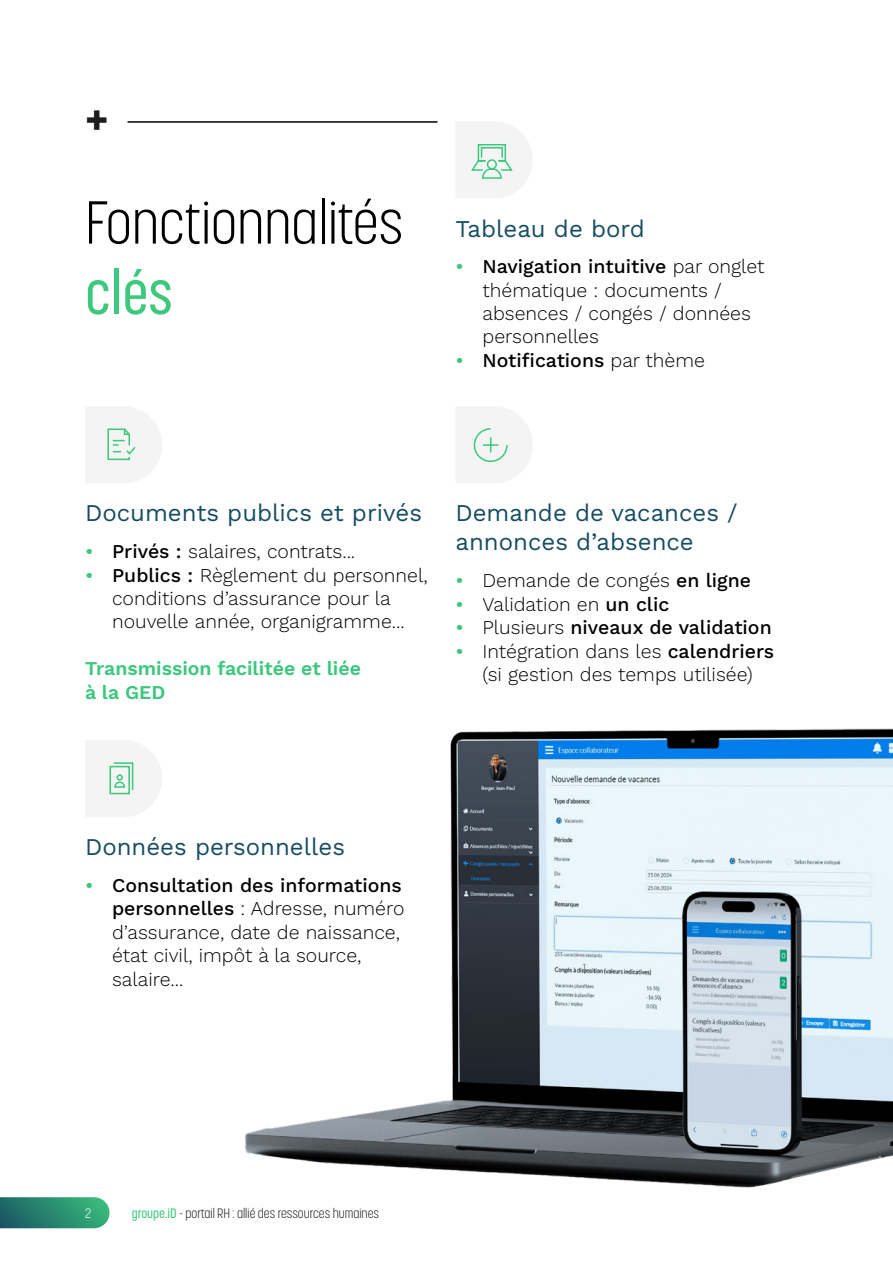
<style>
.page{position:relative;width:893px;height:1263px;background:#fff}
.page>*{position:absolute;margin:0;border:0;box-sizing:border-box;transform-origin:0 0}
.t1{font:300 60px "Korolev Condensed";color:#000}
.t2{font:500 60px "Korolev Condensed";color:#3cc87d}
.t3{font:700 45px "Korolev";color:#1d1d1b}
.t4{font:24px/28.8px "Work Sans";color:#164d62}
.t5{font:300 19.5px/23.4px "Work Sans";color:#000}
.t6{font:500 19.5px "Work Sans";color:#000}
.t7{font:600 19.5px/23.4px "Work Sans";color:#3cc87d}
.t8{font:300 13.5px "Korolev Condensed";color:#1d1d1b}
.t9{font:300 13.5px "Korolev Condensed";color:#fff}
.s1{font-weight:500;color:#3cc87d}
.s2{font-weight:500}
.s3{color:#3cc87d}
.s4{font-weight:300}
</style>
<div class="page">
<svg style="left:0;top:1197px;width:110px;height:31px"></svg>
<hr style="left:128px;top:121px;width:309px;height:2px;background:#000">
<svg style="left:456px;top:122px;width:76px;height:76px"></svg>
<svg style="left:85px;top:407px;width:77px;height:76px"></svg>
<svg style="left:456px;top:407px;width:76px;height:76px"></svg>
<img style="left:245px;top:728px;width:648px;height:460px">
<svg style="left:85px;top:740px;width:77px;height:77px"></svg>
<h2 class="t3" style="left:85px;top:92px;width:26px">+</h2>
<h1 class="t1" style="left:85px;top:187px;width:320px">Fonctionnalités</h1>
<h1 class="t2" style="left:85px;top:258px;width:89px">clés</h1>
<p class="t4" style="left:455px;top:213px;width:191px">Tableau de bord</p>
<p class="t5" style="left:482px;top:254px;width:284px;text-indent:-27px"><span class="s1">•</span> <span class="s2">Navigation intuitive</span> par onglet thématique : documents / absences / congés / données personnelles</p>
<p class="t6" style="left:455px;top:345px;width:251px"><span class="s3">•</span> Notifications <span class="s4">par thème</span></p>
<p class="t4" style="left:85px;top:498px;width:339px">Documents publics et privés</p>
<p class="t5" style="left:85px;top:539px;width:272px"><span class="s1">•</span> <span class="s2">Privés :</span> salaires, contrats...</p>
<p class="t5" style="left:85px;top:563px;width:344px;text-align:center"><span class="s1">•</span> <span class="s2">Publics :</span> Règlement du personnel, conditions d’assurance pour la nouvelle année, organigramme...</p>
<p class="t7" style="left:85px;top:656px;width:277px">Transmission facilitée et liée à la GED</p>
<p class="t4" style="left:455px;top:498px;width:284px">Demande de vacances / annonces d’absence</p>
<p class="t5" style="left:455px;top:568px;width:297px"><span class="s1">•</span> Demande de congés <span class="s2">en ligne</span></p>
<p class="t5" style="left:455px;top:592px;width:215px"><span class="s1">•</span> Validation en <span class="s2">un clic</span></p>
<p class="t6" style="left:455px;top:613px;width:318px"><span class="s3">•</span> <span class="s4">Plusieurs</span> niveaux de validation</p>
<p class="t5" style="left:455px;top:638px;width:320px;text-align:center"><span class="s1">•</span> Intégration dans les <span class="s2">calendriers </span>(si gestion des temps utilisée)</p>
<p class="t4" style="left:85px;top:832px;width:261px">Données personnelles</p>
<p class="t5" style="left:112px;top:873px;width:294px;text-indent:-27px"><span class="s1">•</span> <span class="s2">Consultation des informations personnelles</span> : Adresse, numéro d’assurance, date de naissance, état civil, impôt à la source, salaire...</p>
<p class="t9" style="left:85px;top:1205px;width:8px">2</p>
<p class="t8" style="left:132px;top:1205px;width:249px"><span class="s1">groupe.iD</span> - portail RH : allié des ressources humaines</p>
</div>
